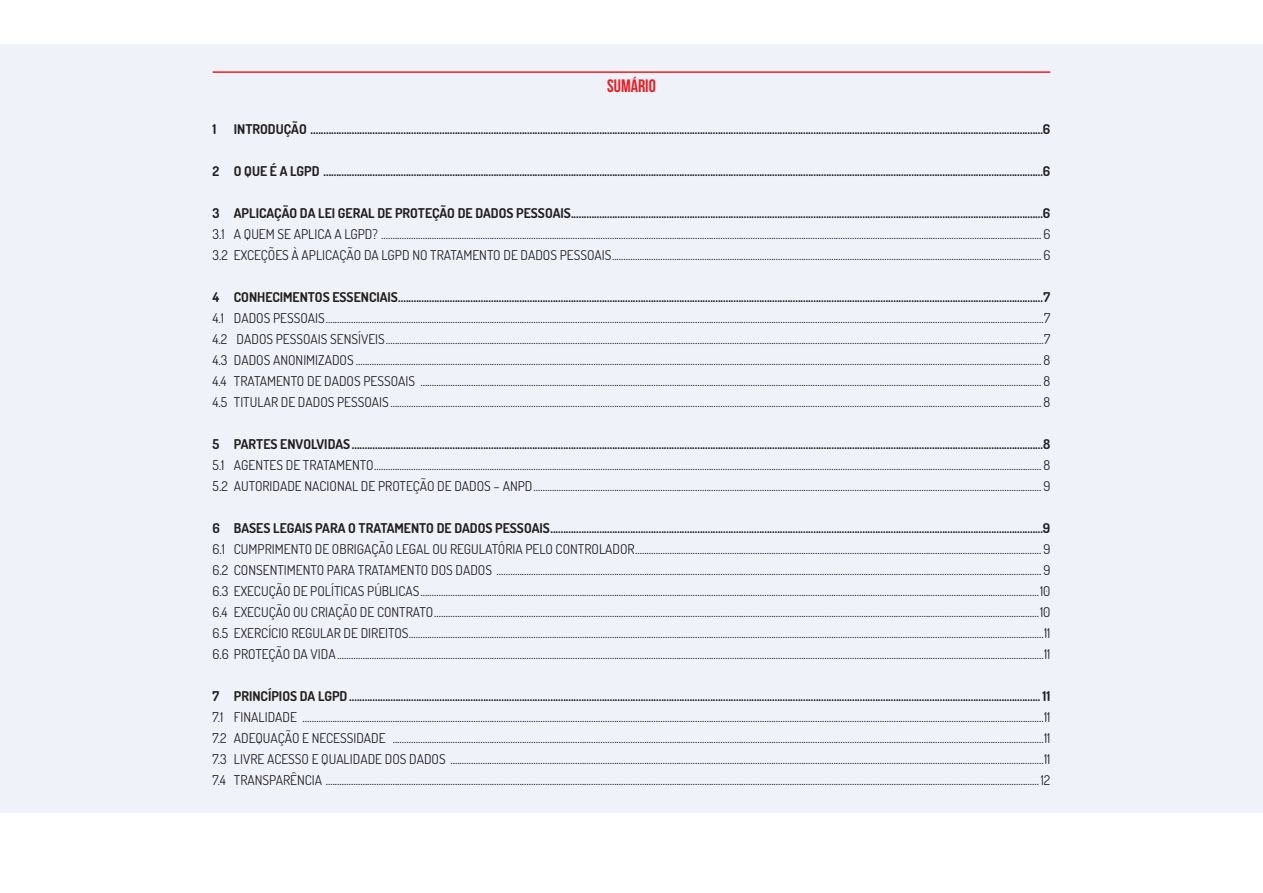
<style>
.page{position:relative;width:1263px;height:893px;background:#fff}
.page>*{position:absolute;margin:0;border:0;box-sizing:border-box;transform-origin:0 0}
._01__Sumário___Títul{font:700 18px "Bebas Neue";color:#ee1d23}
.t1{font:13.5px "Dosis";color:#231f20}
.t2{font:700 13.5px "Dosis";color:#231f20}
</style>
<div class="page">
<div style="left:0;top:44px;width:1263px;height:768px;background:#eff2f9"></div>
<hr style="left:213px;top:71px;width:837px;height:2px;background:#ee1d23">
<p class="_01__Sumário___Títul" style="left:607px;top:76px;width:50px">SUMÁRIO</p>
<p class="t2" style="left:213px;top:120px;width:5px">1</p>
<p class="t2" style="left:234px;top:120px;width:818px">INTRODUÇÃO ............................................................................................................................................................................................................................................................................................6</p>
<p class="t2" style="left:213px;top:162px;width:839px">2 O QUE É A LGPD .......................................................................................................................................................................................................................................................................................6</p>
<p class="t2" style="left:213px;top:204px;width:839px">3 APLICAÇÃO DA LEI GERAL DE PROTEÇÃO DE DADOS PESSOAIS.......................................................................................................................................................................................6</p>
<p class="t1" style="left:213px;top:225px;width:839px">3.1 A QUEM SE APLICA A LGPD? .............................................................................................................................................................................................................................................................................................. 6</p>
<p class="t1" style="left:213px;top:246px;width:839px">3.2 EXCEÇÕES À APLICAÇÃO DA LGPD NO TRATAMENTO DE DADOS PESSOAIS.......................................................................................................................................................................................... 6</p>
<p class="t2" style="left:213px;top:288px;width:839px">4 CONHECIMENTOS ESSENCIAIS..........................................................................................................................................................................................................................................................7</p>
<p class="t1" style="left:213px;top:309px;width:839px">4.1 DADOS PESSOAIS.......................................................................................................................................................................................................................................................................................................................7</p>
<p class="t1" style="left:213px;top:330px;width:839px">4.2 DADOS PESSOAIS SENSÍVEIS.............................................................................................................................................................................................................................................................................................7</p>
<p class="t1" style="left:213px;top:351px;width:839px">4.3 DADOS ANONIMIZADOS ......................................................................................................................................................................................................................................................................................................... 8</p>
<p class="t1" style="left:213px;top:372px;width:839px">4.4 TRATAMENTO DE DADOS PESSOAIS ............................................................................................................................................................................................................................................................................. 8</p>
<p class="t1" style="left:213px;top:393px;width:839px">4.5 TITULAR DE DADOS PESSOAIS.......................................................................................................................................................................................................................................................................................... 8</p>
<p class="t2" style="left:213px;top:435px;width:839px">5 PARTES ENVOLVIDAS............................................................................................................................................................................................................................................................................8</p>
<p class="t1" style="left:213px;top:456px;width:839px">5.1 AGENTES DE TRATAMENTO................................................................................................................................................................................................................................................................................................. 8</p>
<p class="t1" style="left:213px;top:477px;width:839px">5.2 AUTORIDADE NACIONAL DE PROTEÇÃO DE DADOS – ANPD............................................................................................................................................................................................................................ 9</p>
<p class="t2" style="left:213px;top:519px;width:839px">6 BASES LEGAIS PARA O TRATAMENTO DE DADOS PESSOAIS...............................................................................................................................................................................................9</p>
<p class="t1" style="left:213px;top:540px;width:839px">6.1 CUMPRIMENTO DE OBRIGAÇÃO LEGAL OU REGULATÓRIA PELO CONTROLADOR................................................................................................................................................................................ 9</p>
<p class="t1" style="left:213px;top:561px;width:839px">6.2 CONSENTIMENTO PARA TRATAMENTO DOS DADOS ............................................................................................................................................................................................................................................ 9</p>
<p class="t1" style="left:213px;top:582px;width:839px">6.3 EXECUÇÃO DE POLÍTICAS PÚBLICAS............................................................................................................................................................................................................................................................................10</p>
<p class="t1" style="left:213px;top:603px;width:839px">6.4 EXECUÇÃO OU CRIAÇÃO DE CONTRATO......................................................................................................................................................................................................................................................................10</p>
<p class="t1" style="left:213px;top:624px;width:839px">6.5 EXERCÍCIO REGULAR DE DIREITOS...................................................................................................................................................................................................................................................................................11</p>
<p class="t1" style="left:213px;top:645px;width:839px">6.6 PROTEÇÃO DA VIDA..................................................................................................................................................................................................................................................................................................................11</p>
<p class="t2" style="left:213px;top:687px;width:839px">7 PRINCÍPIOS DA LGPD............................................................................................................................................................................................................................................................................ 11</p>
<p class="t1" style="left:213px;top:708px;width:839px">7.1 FINALIDADE .................................................................................................................................................................................................................................................................................................................................11</p>
<p class="t1" style="left:213px;top:729px;width:839px">7.2 ADEQUAÇÃO E NECESSIDADE ..........................................................................................................................................................................................................................................................................................11</p>
<p class="t1" style="left:213px;top:750px;width:839px">7.3 LIVRE ACESSO E QUALIDADE DOS DADOS .................................................................................................................................................................................................................................................................11</p>
<p class="t1" style="left:213px;top:771px;width:839px">7.4 TRANSPARÊNCIA ..................................................................................................................................................................................................................................................................................................................... 12</p>
</div>
